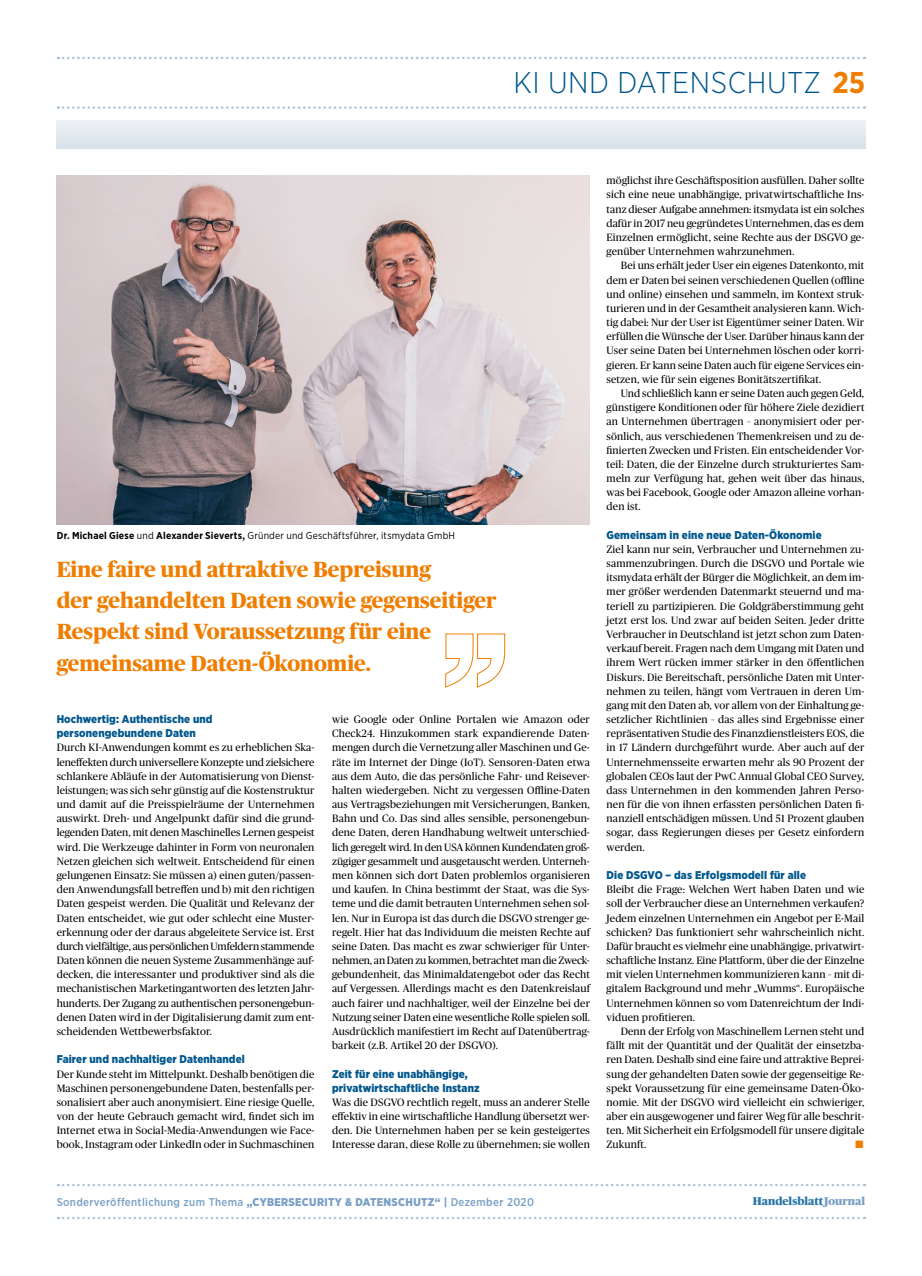
<style>
.page{position:relative;width:922px;height:1276px;background:#fff}
.page>*{position:absolute;margin:0;border:0;box-sizing:border-box;transform-origin:0 0}
.t1{font:300 30px "Gotham Narrow";letter-spacing:.02em;color:#00578d}
.Quto__Publico_extrab{font:800 21.88px/31.2px "Publico";color:#ef7d00}
.Subline{font:900 11.25px/14.1px "Gotham Narrow";letter-spacing:.01em;color:#00578d}
.t2{font:500 11.25px "Gotham Narrow";letter-spacing:.03em;color:#799fc5}
.t3{font:900 11.25px "Publico";color:#2a77a8}
.Copytext_ohne_Einzug{font:10.62px/14.1px "Publico";letter-spacing:.015em;color:#000;text-align:justify}
.Copytext__Publico_Te{font:10.62px/14.1px "Publico";letter-spacing:.015em;color:#000;text-align:justify}
.Copytext__Publico_Te-2{font:10.62px "Publico";color:#ef7d00}
.BU__Gotham_Book_8{font:10px "Gotham Narrow";letter-spacing:.015em;color:#000}
.s1{font-weight:700;color:#ef7d00}
.s2{font-weight:700}
.s3{font-weight:900}
.s4{color:#799fc5}
</style>
<div class="page">
<svg style="left:58px;top:106px;width:806px;height:3px"></svg>
<svg style="left:58px;top:57px;width:806px;height:2px"></svg>
<svg style="left:58px;top:1216px;width:806px;height:3px"></svg>
<svg style="left:58px;top:1183px;width:806px;height:3px"></svg>
<div style="left:57px;top:120px;width:808px;height:29px;background:#e3e9f0"></div>
<svg style="left:445px;top:633px;width:60px;height:55px"></svg>
<img style="left:57px;top:176px;width:532px;height:348px">
<p class="t1" style="left:513px;top:64px;width:353px">KI UND DATENSCHUTZ <span class="s1">25</span></p>
<p class="BU__Gotham_Book_8" style="left:57px;top:529px;width:400px"><span class="s2">Dr. Michael Giese</span> und <span class="s2">Alexander Sieverts,</span> Gründer und Geschäftsführer, itsmydata GmbH</p>
<p class="Quto__Publico_extrab" style="left:57px;top:554px;width:441px">Eine faire und attraktive Bepreisung<br>der gehandelten Daten sowie gegenseitiger Respekt sind Voraussetzung für eine gemeinsame Daten-Ökonomie.</p>
<p class="Subline" style="left:57px;top:712px;width:157px">Hochwertig: Authentische und personengebundene Daten</p>
<p class="Copytext_ohne_Einzug" style="left:57px;top:740px;width:259px">Durch KI-Anwendungen kommt es zu erheblichen Ska&shy;leneffekten durch universellere Konzepte und zielsichere schlankere Abläufe in der Automatisierung von Dienst&shy;leistungen; was sich sehr günstig auf die Kostenstruktur und damit auf die Preisspielräume der Unternehmen auswirkt. Dreh- und Angelpunkt dafür sind die grund&shy;legenden Daten, mit denen Maschinelles Lernen gespeist wird. Die Werkzeuge dahinter in Form von neuronalen Netzen gleichen sich weltweit. Entscheidend für einen gelungenen Einsatz: Sie müssen a) einen guten/passen&shy;den Anwendungsfall betreffen und b) mit den richtigen Daten gespeist werden. Die Qualität und Relevanz der Daten entscheidet, wie gut oder schlecht eine Muster&shy;erkennung oder der daraus abgeleitete Service ist. Erst durch vielfältige, aus persönlichen Umfeldern stammende Daten können die neuen Systeme Zusammenhänge auf&shy;decken, die interessanter und produktiver sind als die mechanistischen Marketingantworten des letzten Jahr&shy;hunderts. Der Zugang zu authentischen personengebun&shy;denen Daten wird in der Digitalisierung damit zum ent&shy;scheidenden Wettbewerbsfaktor.</p>
<p class="Subline" style="left:57px;top:1052px;width:189px">Fairer und nachhaltiger Datenhandel</p>
<p class="Copytext_ohne_Einzug" style="left:57px;top:1066px;width:259px">Der Kunde steht im Mittelpunkt. Deshalb benötigen die Maschinen personengebundene Daten, bestenfalls per&shy;sonalisiert aber auch anonymisiert. Eine riesige Quelle, von der heute Gebrauch gemacht wird, findet sich im Internet etwa in Social-Media-Anwendungen wie Face&shy;book, Instagram oder LinkedIn oder in Suchmaschinen</p>
<p class="Copytext_ohne_Einzug" style="left:332px;top:712px;width:259px">wie Google oder Online Portalen wie Amazon oder Check24. Hinzukommen stark expandierende Daten&shy;mengen durch die Vernetzung aller Maschinen und Ge&shy;räte im Internet der Dinge (IoT). Sensoren-Daten etwa aus dem Auto, die das persönliche Fahr- und Reisever&shy;halten wiedergeben. Nicht zu vergessen Offline-Daten aus Vertragsbeziehungen mit Versicherungen, Banken, Bahn und Co. Das sind alles sensible, personengebun&shy;dene Daten, deren Handhabung weltweit unterschied&shy;lich geregelt wird. In den USA können Kundendaten groß&shy;zügiger gesammelt und ausgetauscht werden. Unterneh&shy;men können sich dort Daten problemlos organisieren und kaufen. In China bestimmt der Staat, was die Sys&shy;teme und die damit betrauten Unternehmen sehen sol&shy;len. Nur in Europa ist das durch die DSGVO strenger ge&shy;regelt. Hier hat das Individuum die meisten Rechte auf seine Daten. Das macht es zwar schwieriger für Unter&shy;nehmen, an Daten zu kommen, betrachtet man die Zweck&shy;gebundenheit, das Minimaldatengebot oder das Recht auf Vergessen. Allerdings macht es den Datenkreislauf auch fairer und nachhaltiger, weil der Einzelne bei der Nutzung seiner Daten eine wesentliche Rolle spielen soll.<br>Ausdrücklich manifestiert im Recht auf Datenübertrag&shy;barkeit (z.B. Artikel 20 der DSGVO).</p>
<p class="Subline" style="left:332px;top:1066px;width:149px">Zeit für eine unabhängige, privatwirtschaftliche Instanz</p>
<p class="Copytext_ohne_Einzug" style="left:332px;top:1095px;width:259px">Was die DSGVO rechtlich regelt, muss an anderer Stelle effektiv in eine wirtschaftliche Handlung übersetzt wer&shy;den. Die Unternehmen haben per se kein gesteigertes Interesse daran, diese Rolle zu übernehmen; sie wollen</p>
<p class="Copytext_ohne_Einzug" style="left:606px;top:173px;width:259px">möglichst ihre Geschäftsposition ausfüllen. Daher sollte sich eine neue unabhängige, privatwirtschaftliche Ins&shy;tanz dieser Aufgabe annehmen: itsmydata ist ein solches dafür in 2017 neu gegründetes Unternehmen, das es dem Einzelnen ermöglicht, seine Rechte aus der DSGVO ge&shy;genüber Unternehmen wahrzunehmen.</p>
<p class="Copytext__Publico_Te" style="left:606px;top:259px;width:259px;text-indent:14px">Bei uns erhält jeder User ein eigenes Datenkonto, mit dem er Daten bei seinen verschiedenen Quellen (offline und online) einsehen und sammeln, im Kontext struk&shy;turieren und in der Gesamtheit analysieren kann. Wich&shy;tig dabei: Nur der User ist Eigentümer seiner Daten. Wir erfüllen die Wünsche der User. Darüber hinaus kann der User seine Daten bei Unternehmen löschen oder korri&shy;gieren. Er kann seine Daten auch für eigene Services ein&shy;setzen, wie für sein eigenes Bonitätszertifikat.</p>
<p class="Copytext__Publico_Te" style="left:606px;top:386px;width:259px;text-indent:14px">Und schließlich kann er seine Daten auch gegen Geld, günstigere Konditionen oder für höhere Ziele dezidiert an Unternehmen übertragen – anonymisiert oder per&shy;sönlich, aus verschiedenen Themenkreisen und zu de&shy;finierten Zwecken und Fristen. Ein entscheidender Vor&shy;teil: Daten, die der Einzelne durch strukturiertes Sam&shy;meln zur Verfügung hat, gehen weit über das hinaus, was bei Facebook, Google oder Amazon alleine vorhan&shy;den ist.</p>
<p class="Subline" style="left:606px;top:527px;width:217px">Gemeinsam in eine neue Daten-Ökonomie</p>
<p class="Copytext_ohne_Einzug" style="left:606px;top:542px;width:259px">Ziel kann nur sein, Verbraucher und Unternehmen zu&shy;sammenzubringen. Durch die DSGVO und Portale wie itsmydata erhält der Bürger die Möglichkeit, an dem im&shy;mer größer werdenden Datenmarkt steuernd und ma&shy;teriell zu partizipieren. Die Goldgräberstimmung geht jetzt erst los. Und zwar auf beiden Seiten. Jeder dritte Verbraucher in Deutschland ist jetzt schon zum Daten&shy;verkauf bereit. Fragen nach dem Umgang mit Daten und ihrem Wert rücken immer stärker in den öffentlichen Diskurs. Die Bereitschaft, persönliche Daten mit Unter&shy;nehmen zu teilen, hängt vom Vertrauen in deren Um&shy;gang mit den Daten ab, vor allem von der Einhaltung ge&shy;setzlicher Richtlinien – das alles sind Ergebnisse einer repräsentativen Studie des Finanzdienstleisters EOS, die in 17 Ländern durchgeführt wurde. Aber auch auf der Unternehmensseite erwarten mehr als 90 Prozent der globalen CEOs laut der PwC Annual Global CEO Survey, dass Unternehmen in den kommenden Jahren Perso&shy;nen für die von ihnen erfassten persönlichen Daten fi&shy;nanziell entschädigen müssen. Und 51 Prozent glauben sogar, dass Regierungen dieses per Gesetz einfordern werden.</p>
<p class="Subline" style="left:606px;top:868px;width:201px">Die DSGVO – das Erfolgsmodell für alle</p>
<p class="Copytext_ohne_Einzug" style="left:606px;top:882px;width:259px">Bleibt die Frage: Welchen Wert haben Daten und wie soll der Verbraucher diese an Unternehmen verkaufen?<br>Jedem einzelnen Unternehmen ein Angebot per E-Mail schicken? Das funktioniert sehr wahrscheinlich nicht.<br>Dafür braucht es vielmehr eine unabhängige, privatwirt&shy;schaftliche Instanz. Eine Plattform, über die der Einzelne mit vielen Unternehmen kommunizieren kann – mit di&shy;gitalem Background und mehr „Wumms“. Europäische Unternehmen können so vom Datenreichtum der Indi&shy;viduen profitieren.</p>
<p class="Copytext__Publico_Te" style="left:606px;top:1024px;width:259px;text-indent:14px">Denn der Erfolg von Maschinellem Lernen steht und fällt mit der Quantität und der Qualität der einsetzba&shy;ren Daten. Deshalb sind eine faire und attraktive Beprei&shy;sung der gehandelten Daten sowie der gegenseitige Re&shy;spekt Voraussetzung für eine gemeinsame Daten-Öko&shy;nomie. Mit der DSGVO wird vielleicht ein schwieriger, aber ein ausgewogener und fairer Weg für alle beschrit&shy;ten. Mit Sicherheit ein Erfolgsmodell für unsere digitale Zukunft.</p>
<p class="Copytext__Publico_Te-2" style="left:854px;top:1138px;width:11px">■</p>
<p class="t2" style="left:57px;top:1194px;width:478px">Sonderveröffentlichung zum Thema <span class="s3">„CYBERSECURITY &amp; DATENSCHUTZ“ |</span> Dezember 2020</p>
<p class="t3" style="left:752px;top:1195px;width:114px">Handelsblatt<span class="s4">Journal</span></p>
</div>
